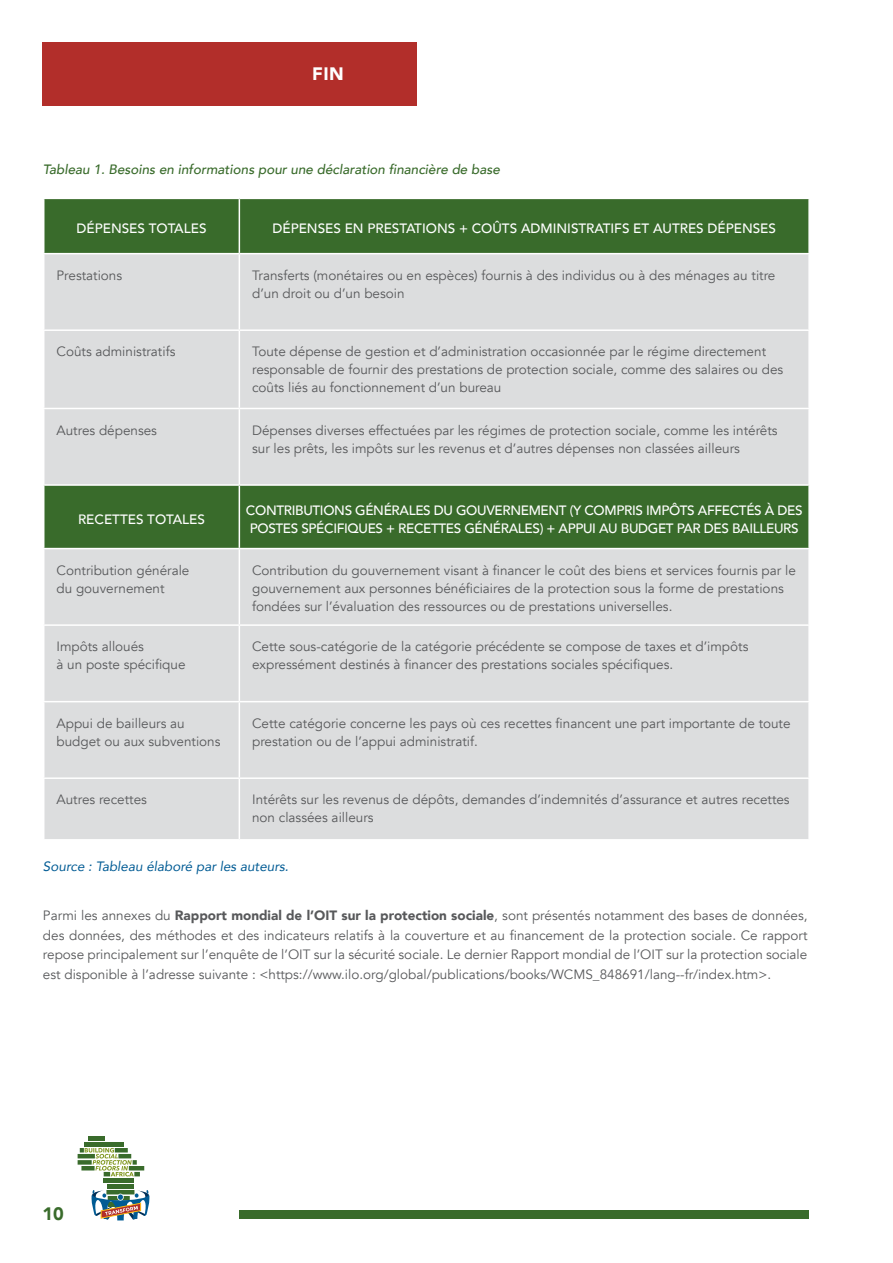
<style>
.page{position:relative;width:893px;height:1263px;background:#fff}
.page>*{position:absolute;margin:0;border:0;box-sizing:border-box;transform-origin:0 0}
.t1{font:900 18px "Avenir";color:#fff}
.t2{font:900 18px "Avenir";color:#396b2b}
.t3{font:13.5px/18px "Avenir";color:#58595b}
.t4{font:500 13.5px/18px "Avenir";letter-spacing:-.025em;color:#fff}
.t5{font:500 13.5px "Avenir";color:#fff}
.t6{font:italic 500 13.5px "Avenir";color:#396b2b}
.t7{font:italic 13.5px "Avenir";color:#005b94}
.s1{font-weight:900}
</style>
<div class="page">
<div style="left:239px;top:1211px;width:570px;height:8px;background:#396b2b"></div>
<hr style="left:108px;top:1184px;width:26px;height:4px;background:#396b2b">
<hr style="left:104px;top:1178px;width:30px;height:4px;background:#396b2b">
<hr style="left:129px;top:1166px;width:15px;height:4px;background:#396b2b">
<hr style="left:78px;top:1154px;width:17px;height:4px;background:#396b2b">
<hr style="left:85px;top:1142px;width:39px;height:4px;background:#396b2b">
<hr style="left:88px;top:1136px;width:16px;height:4px;background:#396b2b">
<svg style="left:80px;top:1148px;width:60px;height:28px"></svg>
<svg style="left:91px;top:1190px;width:59px;height:30px"></svg>
<div style="left:44px;top:199px;width:764px;height:54px;background:#396b2b"></div>
<svg style="left:44px;top:254px;width:764px;height:585px;background:#ced3ce"></svg>
<hr style="left:239px;top:199px;width:1px;height:54px;background:#fff">
<hr style="left:239px;top:254px;width:1px;height:75px;background:#fff">
<hr style="left:43px;top:329px;width:196px;height:2px;background:#fff">
<hr style="left:239px;top:329px;width:571px;height:2px;background:#fff">
<hr style="left:239px;top:331px;width:1px;height:77px;background:#fff">
<hr style="left:43px;top:408px;width:196px;height:1px;background:#fff">
<hr style="left:239px;top:408px;width:571px;height:1px;background:#fff">
<hr style="left:239px;top:409px;width:1px;height:75px;background:#fff">
<hr style="left:43px;top:484px;width:196px;height:2px;background:#fff">
<hr style="left:239px;top:484px;width:571px;height:2px;background:#fff">
<hr style="left:239px;top:486px;width:1px;height:62px;background:#fff">
<hr style="left:43px;top:548px;width:196px;height:1px;background:#fff">
<hr style="left:239px;top:548px;width:571px;height:1px;background:#fff">
<hr style="left:239px;top:549px;width:1px;height:75px;background:#fff">
<hr style="left:43px;top:624px;width:196px;height:2px;background:#fff">
<hr style="left:239px;top:624px;width:571px;height:2px;background:#fff">
<hr style="left:239px;top:626px;width:1px;height:75px;background:#fff">
<hr style="left:43px;top:701px;width:196px;height:1px;background:#fff">
<hr style="left:239px;top:701px;width:571px;height:1px;background:#fff">
<hr style="left:239px;top:702px;width:1px;height:75px;background:#fff">
<hr style="left:43px;top:777px;width:196px;height:2px;background:#fff">
<hr style="left:239px;top:777px;width:571px;height:2px;background:#fff">
<hr style="left:239px;top:779px;width:1px;height:60px;background:#fff">
<div style="left:43px;top:43px;width:374px;height:63px;background:#b22e2a"></div>
<h1 class="t1" style="left:312px;top:58px;width:33px">FIN</h1>
<p class="t6" style="left:43px;top:161px;width:458px">Tableau 1. Besoins en informations pour une déclaration financière de base</p>
<p class="t5" style="left:77px;top:216px;width:132px">DÉPENSES TOTALES</p>
<p class="t5" style="left:272px;top:216px;width:505px">DÉPENSES EN PRESTATIONS + COÛTS ADMINISTRATIFS ET AUTRES DÉPENSES</p>
<p class="t3" style="left:57px;top:266px;width:67px">Prestations</p>
<p class="t3" style="left:252px;top:266px;width:525px">Transferts (monétaires ou en espèces) fournis à des individus ou à des ménages au titre d’un droit ou d’un besoin</p>
<p class="t3" style="left:57px;top:343px;width:120px">Coûts administratifs</p>
<p class="t3" style="left:252px;top:343px;width:533px">Toute dépense de gestion et d’administration occasionnée par le régime directement responsable de fournir des prestations de protection sociale, comme des salaires ou des coûts liés au fonctionnement d’un bureau</p>
<p class="t3" style="left:57px;top:421px;width:102px">Autres dépenses</p>
<p class="t3" style="left:252px;top:421px;width:527px">Dépenses diverses effectuées par les régimes de protection sociale, comme les intérêts sur les prêts, les impôts sur les revenus et d’autres dépenses non classées ailleurs</p>
<p class="t5" style="left:78px;top:507px;width:129px">RECETTES TOTALES</p>
<p class="t4" style="left:246px;top:500px;width:558px">CONTRIBUTIONS GÉNÉRALES DU GOUVERNEMENT (Y COMPRIS IMPÔTS AFFECTÉS À DES<br>POSTES SPÉCIFIQUES + RECETTES GÉNÉRALES) + APPUI AU BUDGET PAR DES BAILLEURS</p>
<p class="t3" style="left:57px;top:561px;width:134px">Contribution générale du gouvernement</p>
<p class="t3" style="left:252px;top:561px;width:545px">Contribution du gouvernement visant à financer le coût des biens et services fournis par le gouvernement aux personnes bénéficiaires de la protection sous la forme de prestations fondées sur l’évaluation des ressources ou de prestations universelles.</p>
<p class="t3" style="left:57px;top:638px;width:131px">Impôts alloués<br>à un poste spécifique</p>
<p class="t3" style="left:252px;top:638px;width:498px">Cette sous-catégorie de la catégorie précédente se compose de taxes et d’impôts expressément destinés à financer des prestations sociales spécifiques.</p>
<p class="t3" style="left:57px;top:714px;width:166px">Appui de bailleurs au budget ou aux subventions</p>
<p class="t3" style="left:252px;top:714px;width:540px">Cette catégorie concerne les pays où ces recettes financent une part importante de toute prestation ou de l’appui administratif.</p>
<p class="t3" style="left:57px;top:791px;width:92px">Autres recettes</p>
<p class="t3" style="left:252px;top:791px;width:539px">Intérêts sur les revenus de dépôts, demandes d’indemnités d’assurance et autres recettes non classées ailleurs</p>
<p class="t7" style="left:43px;top:857px;width:247px">Source : Tableau élaboré par les auteurs.</p>
<p class="t3" style="left:43px;top:906px;width:766px;line-height:19.5px;text-align:justify">Parmi les annexes du <span class="s1">Rapport mondial de l’OIT sur la protection sociale</span>, sont présentés notamment des bases de données, des données, des méthodes et des indicateurs relatifs à la couverture et au financement de la protection sociale. Ce rapport repose principalement sur l’enquête de l’OIT sur la sécurité sociale. Le dernier Rapport mondial de l’OIT sur la protection sociale est disponible à l’adresse suivante : &lt;https://www.ilo.org/global/publications/books/WCMS_848691/lang--fr/index.htm&gt;.</p>
<h1 class="t2" style="left:43px;top:1198px;width:23px">10</h1>
</div>
